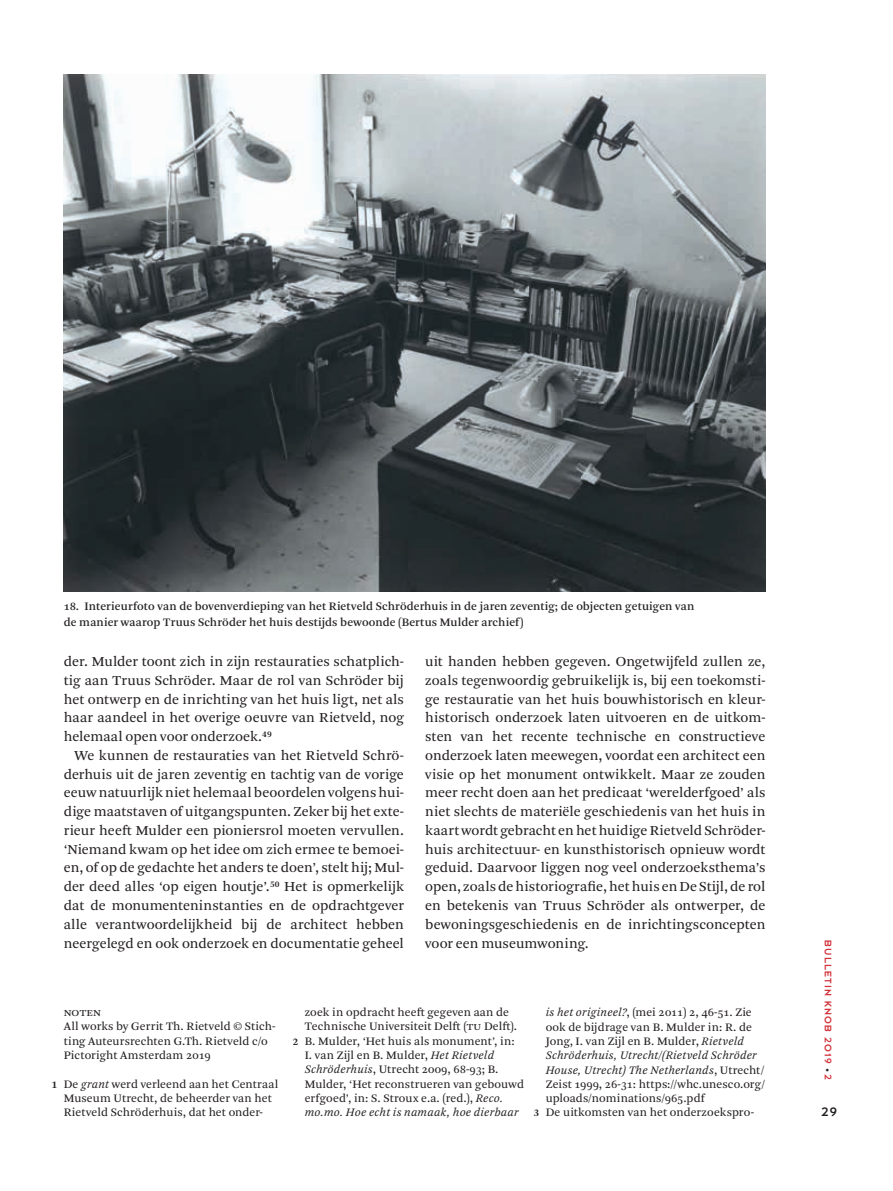
<style>
.page{position:relative;width:893px;height:1191px;background:#fff}
.page>*{position:absolute;margin:0;border:0;box-sizing:border-box;transform-origin:0 0}
.t1{font:14.4px/18.8px "Arnhem Pro Blond";color:#231f20;text-align:justify}
.t2{font:13.5px "Dessau Pro";color:#231f20}
.t3{font:12px/14.4px "Arnhem Pro Blond";letter-spacing:.005em;color:#231f20}
.t4{font:12px/15.8px "Arnhem Pro";letter-spacing:.01em;color:#231f20}
.t5{font:italic 12px "Arnhem Pro Blond";letter-spacing:.015em;color:#231f20}
.t6{font:10.5px "Dessau Pro";letter-spacing:.11em;color:#d23139}
.s1{font-family:"Arnhem Pro";font-weight:700;font-size:10.5px}
.s2{font-style:italic}
.s3{font-style:normal}
.s4{font-size:8.25px;color:#231f20}
</style>
<div class="page">
<img style="left:64px;top:74px;width:701px;height:517px">
<p class="t4" style="left:64px;top:598px;width:632px">18. Interieurfoto van de bovenverdieping van het Rietveld Schröderhuis in de jaren zeventig; de objecten getuigen van de manier waarop Truus Schröder het huis destijds bewoonde (Bertus Mulder archief)</p>
<p class="t1" style="left:64px;top:652px;width:342px">der. Mulder toont zich in zijn restauraties schatplich&shy;tig aan Truus Schröder. Maar de rol van Schröder bij het ontwerp en de inrichting van het huis ligt, net als haar aandeel in het overige oeuvre van Rietveld, nog helemaal open voor onderzoek.<sup>49</sup></p>
<p class="t1" style="left:64px;top:746px;width:342px;text-indent:11px">We kunnen de restauraties van het Rietveld Schrö&shy;derhuis uit de jaren zeventig en tachtig van de vorige eeuw natuurlijk niet helemaal beoordelen volgens hui&shy;dige maatstaven of uitgangspunten. Zeker bij het exte&shy;rieur heeft Mulder een pioniersrol moeten vervullen. ‘Niemand kwam op het idee om zich ermee te bemoei&shy;en, of op de gedachte het anders te doen’, stelt hij; Mul&shy;der deed alles ‘op eigen houtje’.<sup>50</sup> Het is opmerkelijk dat de monumenteninstanties en de opdrachtgever alle verantwoordelijkheid bij de architect hebben neergelegd en ook onderzoek en documentatie geheel</p>
<p class="t1" style="left:425px;top:652px;width:342px">uit handen hebben gegeven. Ongetwijfeld zullen ze, zoals tegenwoordig gebruikelijk is, bij een toekomsti&shy;ge restauratie van het huis bouwhistorisch en kleur&shy;historisch onderzoek laten uitvoeren en de uitkom&shy;sten van het recente technische en constructieve onderzoek laten meewegen, voordat een architect een visie op het monument ontwikkelt. Maar ze zouden meer recht doen aan het predicaat ‘werelderfgoed’ als niet slechts de materiële geschiedenis van het huis in kaart wordt gebracht en het huidige Rietveld Schröder&shy;huis architectuur- en kunsthistorisch opnieuw wordt geduid. Daarvoor liggen nog veel onderzoeksthema’s open, zoals de historiografie, het huis en De Stijl, de rol en betekenis van Truus Schröder als ontwerper, de bewoningsgeschiedenis en de inrichtingsconcepten voor een museumwoning.</p>
<p class="t3" style="left:64px;top:1005px;width:213px">noten<br>All works by Gerrit Th. Rietveld © Stich&shy;ting Auteursrechten G.Th. Rietveld c/o<br>Pictoright Amsterdam 2019</p>
<p class="t3" style="left:52px;top:1077px;width:228px;text-align:center"><span class="s1">1</span> De <span class="s2">grant</span> werd verleend aan het Centraal<br>Museum Utrecht, de beheerder van het<br>Rietveld Schröderhuis, dat het onder-</p>
<p class="t3" style="left:305px;top:1005px;width:206px">zoek in opdracht heeft gegeven aan de</p>
<p class="t3" style="left:305px;top:1019px;width:214px">Technische Universiteit Delft (TU Delft).</p>
<p class="t3" style="left:293px;top:1034px;width:223px"><span class="s1">2</span> B. Mulder, ‘Het huis als monument’, in:</p>
<p class="t3" style="left:305px;top:1048px;width:191px">I. van Zijl en B. Mulder, <span class="s2">Het Rietveld</span></p>
<p class="t3" style="left:305px;top:1062px;width:195px"><span class="s2">Schröderhuis</span>, Utrecht 2009, 68-93; B.</p>
<p class="t3" style="left:305px;top:1077px;width:221px">Mulder, ‘Het reconstrueren van gebouwd</p>
<p class="t3" style="left:305px;top:1091px;width:200px">erfgoed’, in: S. Stroux e.a. (red.), <span class="s2">Reco.</span></p>
<p class="t5" style="left:305px;top:1104px;width:215px">mo.mo. Hoe echt is namaak, hoe dierbaar</p>
<p class="t3" style="left:546px;top:1005px;width:208px"><span class="s2">is het origineel?</span>, (mei 2011) 2, 46-51. Zie</p>
<p class="t3" style="left:546px;top:1019px;width:208px">ook de bijdrage van B. Mulder in: R. de</p>
<p class="t3" style="left:546px;top:1034px;width:200px">Jong, I. van Zijl en B. Mulder, <span class="s2">Rietveld</span></p>
<p class="t5" style="left:546px;top:1047px;width:213px">Schröderhuis, Utrecht/(Rietveld Schröder</p>
<p class="t5" style="left:546px;top:1061px;width:220px">House, Utrecht) The Netherlands<span class="s3">, Utrecht/</span></p>
<p class="t3" style="left:546px;top:1077px;width:221px">Zeist 1999, 26-31: https://whc.unesco.org/</p>
<p class="t3" style="left:546px;top:1091px;width:161px">uploads/nominations/965.pdf</p>
<p class="t3" style="left:534px;top:1105px;width:222px"><span class="s1">3</span> De uitkomsten van het onderzoekspro-</p>
<p class="t6" style="left:833px;top:940px;width:141px;rotate:90deg">BULLETIN KNOB 2019 <span class="s4">•</span> 2</p>
<p class="t2" style="left:821px;top:1105px;width:18px">29</p>
</div>
